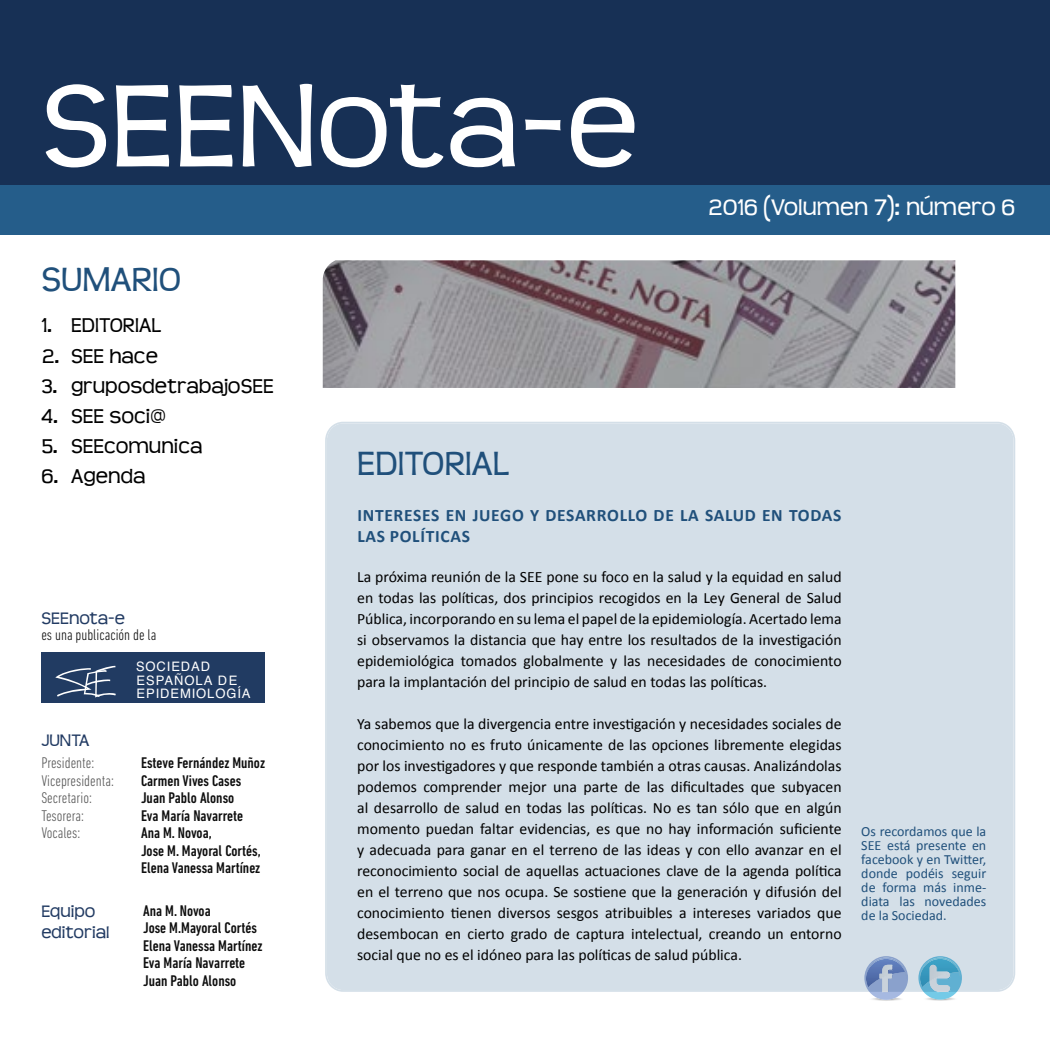
<style>
.page{position:relative;width:1050px;height:1050px;background:#fff}
.page>*{position:absolute;margin:0;border:0;box-sizing:border-box;transform-origin:0 0}
.t1{font:123.55px "Teen";color:#fff}
.t2{font:35.35px "Teen";color:#20507b}
.t3{font:23.8px "Teen";color:#fff}
.t4{font:21px "Teen";color:#000}
.t5{font:700 17.5px/21px "Calibri";letter-spacing:.04em;color:#20507b}
.t6{font:17.5px/21px "Teen";color:#223b63}
.t7{font:15.75px/21px "Calibri";color:#000;text-align:justify}
.t8{font:500 condensed 15.75px/17.5px "DIN Next LT Pro";color:#0e0e0e}
.t9{font:300 condensed 15.75px "DIN Next LT Pro";color:#565656}
.t10{font:300 condensed 15.75px "DIN Next LT Pro";color:#0e0e0e}
.t11{font:14px/14px "Calibri";color:#20507b;text-align:justify}
.t12{font:13.12px/13.5px "Helvetica";letter-spacing:.065em;color:#fff}
</style>
<div class="page">
<div style="left:0;top:185px;width:1050px;height:50px;background:#255d8a"></div>
<div style="left:0;top:0;width:1050px;height:185px;background:#173055"></div>
<img style="left:323px;top:260px;width:632px;height:128px">
<div style="left:325px;top:422px;width:690px;height:570px;background:#d4dfe8"></div>
<div style="left:41px;top:652px;width:224px;height:51px;background:#213b62"></div>
<svg style="left:55px;top:666px;width:61px;height:32px"></svg>
<img style="left:932px;top:1000px;width:16px;height:1px">
<svg style="left:918px;top:956px;width:44px;height:44px"></svg>
<img style="left:959px;top:958px;width:1px;height:20px">
<img style="left:920px;top:978px;width:39px;height:9px">
<img style="left:930px;top:978px;width:20px;height:3px">
<img style="left:920px;top:958px;width:39px;height:20px">
<img style="left:877px;top:1000px;width:19px;height:1px">
<svg style="left:864px;top:956px;width:44px;height:44px"></svg>
<img style="left:866px;top:958px;width:40px;height:20px">
<h1 class="t1" style="left:41px;top:52px;width:599px">SEENota-e</h1>
<h2 class="t2" style="left:41px;top:259px;width:142px">SUMARIO</h2>
<h3 class="t3" style="left:708px;top:193px;width:309px">2016 (Volumen 7): número 6</h3>
<h3 class="t4" style="left:41px;top:313px;width:121px">1. EDITORIAL</h3>
<h3 class="t4" style="left:41px;top:343px;width:118px">2. SEE hace</h3>
<h3 class="t4" style="left:41px;top:373px;width:234px">3. gruposdetrabajoSEE</h3>
<h3 class="t4" style="left:41px;top:404px;width:126px">4. SEE soci@</h3>
<h3 class="t4" style="left:41px;top:434px;width:163px">5. SEEcomunica</h3>
<h3 class="t4" style="left:41px;top:464px;width:106px">6. Agenda</h3>
<p class="t6" style="left:41px;top:608px;width:85px">SEEnota-e</p>
<p class="t10" style="left:41px;top:626px;width:117px">es una publicación de la</p>
<p class="t12" style="left:136px;top:660px;width:116px">SOCIEDAD<br>ESPAÑOLA DE<br>EPIDEMIOLOGÍA</p>
<p class="t6" style="left:41px;top:730px;width:50px">JUNTA</p>
<p class="t9" style="left:41px;top:754px;width:54px">Presidente:</p>
<p class="t8" style="left:141px;top:754px;width:125px">Esteve Fernández Muñoz</p>
<p class="t9" style="left:41px;top:772px;width:74px">Vicepresidenta:</p>
<p class="t8" style="left:141px;top:772px;width:102px">Carmen Vives Cases</p>
<p class="t9" style="left:41px;top:789px;width:52px">Secretario:</p>
<p class="t8" style="left:141px;top:789px;width:95px">Juan Pablo Alonso</p>
<p class="t9" style="left:41px;top:807px;width:44px">Tesorera:</p>
<p class="t8" style="left:141px;top:807px;width:104px">Eva María Navarrete</p>
<p class="t9" style="left:41px;top:824px;width:41px">Vocales:</p>
<p class="t8" style="left:141px;top:824px;width:121px">Ana M. Novoa,<br>Jose M. Mayoral Cortés,<br>Elena Vanessa Martínez</p>
<p class="t6" style="left:41px;top:901px;width:70px">Equipo editorial</p>
<p class="t8" style="left:143px;top:902px;width:121px">Ana M. Novoa<br>Jose M.Mayoral Cortés<br>Elena Vanessa Martínez<br>Eva María Navarrete<br>Juan Pablo Alonso</p>
<h2 class="t2" style="left:357px;top:442px;width:154px">EDITORIAL</h2>
<p class="t5" style="left:358px;top:505px;width:485px">INTERESES EN JUEGO Y DESARROLLO DE LA SALUD EN TODAS<br>LAS POLÍTICAS</p>
<p class="t7" style="left:357px;top:566px;width:486px">La próxima reunión de la SEE pone su foco en la salud y la equidad en salud en todas las políticas, dos principios recogidos en la Ley General de Salud Pública, incorporando en su lema el papel de la epidemiología. Acertado lema si observamos la distancia que hay entre los resultados de la investigación epidemiológica tomados globalmente y las necesidades de conocimiento para la implantación del principio de salud en todas las políticas.</p>
<p class="t7" style="left:357px;top:713px;width:486px">Ya sabemos que la divergencia entre investigación y necesidades sociales de conocimiento no es fruto únicamente de las opciones libremente elegidas por los investigadores y que responde también a otras causas. Analizándolas podemos comprender mejor una parte de las dificultades que subyacen al desarrollo de salud en todas las políticas. No es tan sólo que en algún momento puedan faltar evidencias, es que no hay información suficiente y adecuada para ganar en el terreno de las ideas y con ello avanzar en el reconocimiento social de aquellas actuaciones clave de la agenda política en el terreno que nos ocupa. Se sostiene que la generación y difusión del conocimiento tienen diversos sesgos atribuibles a intereses variados que desembocan en cierto grado de captura intelectual, creando un entorno social que no es el idóneo para las políticas de salud pública.</p>
<p class="t11" style="left:861px;top:824px;width:127px">Os recordamos que la SEE está presente en facebook y en Twitter, donde podéis seguir de forma más inme&shy;diata las novedades de la Sociedad.</p>
</div>
